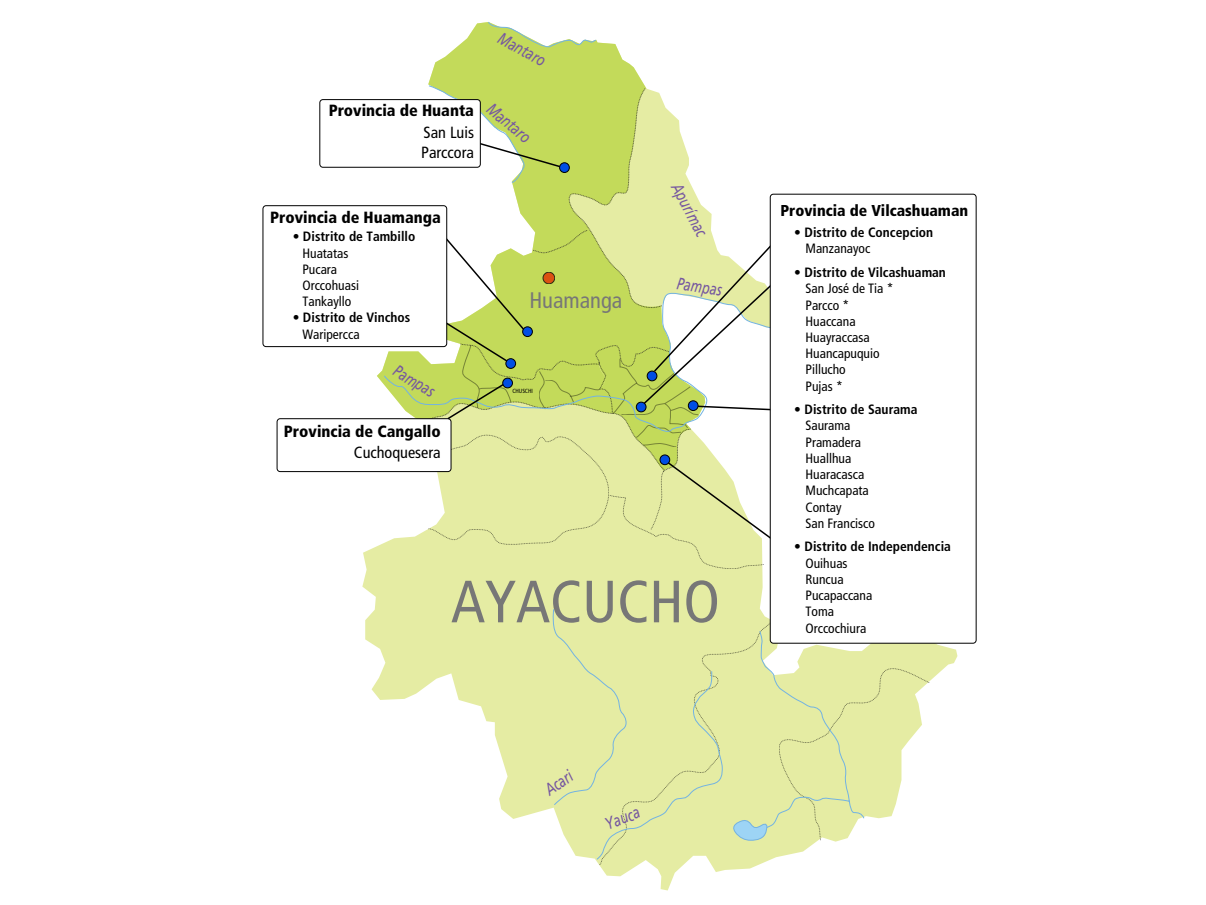
<style>
.page{position:relative;width:1206px;height:905px;background:#fff}
.page>*{position:absolute;margin:0;border:0;box-sizing:border-box;transform-origin:0 0}
.t1{font:condensed 59.47px "Frutiger";color:#777}
.t2{font:condensed 22.5px "Frutiger";color:#777}
.t3{font:italic 17.02px "Frutiger";color:#7556a0;scale:.75 1}
.t4{font:900 condensed 16.2px "Frutiger";color:#000}
.t5{font:condensed 16.2px/19.4px "Frutiger";color:#000}
.t6{font:900 condensed 15.75px "Frutiger";color:#000}
.t7{font:condensed 13.5px/16.2px "Frutiger";color:#000}
.t8{font:700 condensed 13.5px "Frutiger";color:#000}
.t9{font:condensed 6px "Frutiger";letter-spacing:-.01em;color:#000}
</style>
<div class="page">
<svg style="left:362px;top:193px;width:595px;height:697px"></svg>
<svg style="left:864px;top:668px;width:65px;height:172px"></svg>
<svg style="left:550px;top:608px;width:314px;height:252px;background:#e5ecac"></svg>
<div style="left:599px;top:622px;width:171px;height:243px;background:#e5eca3"></div>
<div style="left:770px;top:194px;width:206px;height:449px;background:#fff;border-radius:3px"></div>
<div style="left:319px;top:99px;width:162px;height:69px;border:1px solid #000;border-radius:3px"></div>
<div style="left:277px;top:418px;width:174px;height:53px;background:#fff;border-radius:3px"></div>
<div style="left:276px;top:418px;width:175px;height:54px;border:1px solid #000;border-radius:3px"></div>
<div style="left:263px;top:206px;width:183px;height:140px;background:#fff;border-radius:3px"></div>
<div style="left:262px;top:205px;width:185px;height:142px;border:1px solid #000;border-radius:3px"></div>
<svg style="left:377px;top:22px;width:405px;height:547px"></svg>
<div style="left:636px;top:402px;width:10px;height:10px;background:#004ee4;border-radius:50%"></div>
<div style="left:636px;top:402px;width:10px;height:10px;border:1px solid #000;border-radius:50%"></div>
<div style="left:647px;top:371px;width:10px;height:10px;background:#004ee4;border-radius:50%"></div>
<div style="left:647px;top:371px;width:10px;height:10px;border:1px solid #000;border-radius:50%"></div>
<div style="left:502px;top:378px;width:10px;height:10px;background:#004ee4;border-radius:50%"></div>
<div style="left:502px;top:378px;width:10px;height:10px;border:1px solid #000;border-radius:50%"></div>
<div style="left:506px;top:358px;width:9px;height:10px;background:#004ee4;border-radius:50%"></div>
<div style="left:506px;top:358px;width:9px;height:10px;border:1px solid #000;border-radius:50%"></div>
<div style="left:522px;top:327px;width:10px;height:9px;background:#004ee4;border-radius:50%"></div>
<div style="left:522px;top:327px;width:10px;height:9px;border:1px solid #000;border-radius:50%"></div>
<div style="left:543px;top:272px;width:11px;height:12px;background:#db5212;border-radius:50%"></div>
<div style="left:543px;top:272px;width:11px;height:12px;border:1px solid #000;border-radius:50%"></div>
<div style="left:559px;top:163px;width:10px;height:9px;background:#004ee4;border-radius:50%"></div>
<div style="left:559px;top:163px;width:10px;height:9px;border:1px solid #000;border-radius:50%"></div>
<div style="left:688px;top:401px;width:10px;height:9px;background:#004ee4;border-radius:50%"></div>
<div style="left:688px;top:401px;width:10px;height:9px;border:1px solid #000;border-radius:50%"></div>
<div style="left:660px;top:455px;width:9px;height:9px;background:#004ee4;border-radius:50%"></div>
<div style="left:660px;top:455px;width:9px;height:9px;border:1px solid #000;border-radius:50%"></div>
<p class="t3" style="left:504px;top:28px;width:70px;rotate:29deg">Mantaro</p>
<p class="t4" style="left:328px;top:101px;width:147px">Provincia de Huanta</p>
<p class="t5" style="left:421px;top:123px;width:54px">San Luis<br>Parccora</p>
<p class="t3" style="left:495px;top:99px;width:70px;rotate:40deg">Mantaro</p>
<p class="t4" style="left:270px;top:207px;width:172px">Provincia de Huamanga</p>
<p class="t8" style="left:293px;top:229px;width:124px">• Distrito de Tambillo</p>
<p class="t7" style="left:302px;top:245px;width:58px">Huatatas<br>Pucara<br>Orccohuasi<br>Tankayllo</p>
<p class="t8" style="left:293px;top:310px;width:119px">• Distrito de Vinchos</p>
<p class="t7" style="left:302px;top:326px;width:59px">Waripercca</p>
<p class="t3" style="left:400px;top:360px;width:62px;rotate:31deg">Pampas</p>
<p class="t4" style="left:284px;top:421px;width:158px">Provincia de Cangallo</p>
<p class="t5" style="left:354px;top:443px;width:88px">Cuchoquesera</p>
<h2 class="t2" style="left:529px;top:287px;width:94px">Huamanga</h2>
<p class="t9" style="left:512px;top:388px;width:22px">CHUSCHI</p>
<p class="t3" style="left:684px;top:180px;width:78px;rotate:62deg">Apurímac</p>
<p class="t3" style="left:678px;top:273px;width:62px;rotate:9deg">Pampas</p>
<h1 class="t1" style="left:451px;top:567px;width:270px">AYACUCHO</h1>
<p class="t3" style="left:540px;top:783px;width:42px;rotate:-35deg">Acari</p>
<p class="t3" style="left:602px;top:815px;width:50px;rotate:-21deg">Yauca</p>
<p class="t6" style="left:780px;top:201px;width:189px">Provincia de Vilcashuaman</p>
<p class="t8" style="left:794px;top:224px;width:140px">• Distrito de Concepcion</p>
<p class="t7" style="left:805px;top:241px;width:66px">Manzanayoc</p>
<p class="t8" style="left:794px;top:264px;width:153px">• Distrito de Vilcashuaman</p>
<p class="t7" style="left:805px;top:280px;width:89px">San José de Tia *<br>Parcco *<br>Huaccana<br>Huayraccasa<br>Huancapuquio<br>Pillucho<br>Pujas *</p>
<p class="t8" style="left:794px;top:401px;width:125px">• Distrito de Saurama</p>
<p class="t7" style="left:805px;top:418px;width:71px">Saurama<br>Pramadera<br>Huallhua<br>Huaracasca<br>Muchcapata<br>Contay<br>San Francisco</p>
<p class="t8" style="left:794px;top:538px;width:158px">• Distrito de Independencia</p>
<p class="t7" style="left:805px;top:555px;width:68px">Ouihuas<br>Runcua<br>Pucapaccana<br>Toma<br>Orccochiura</p>
</div>
